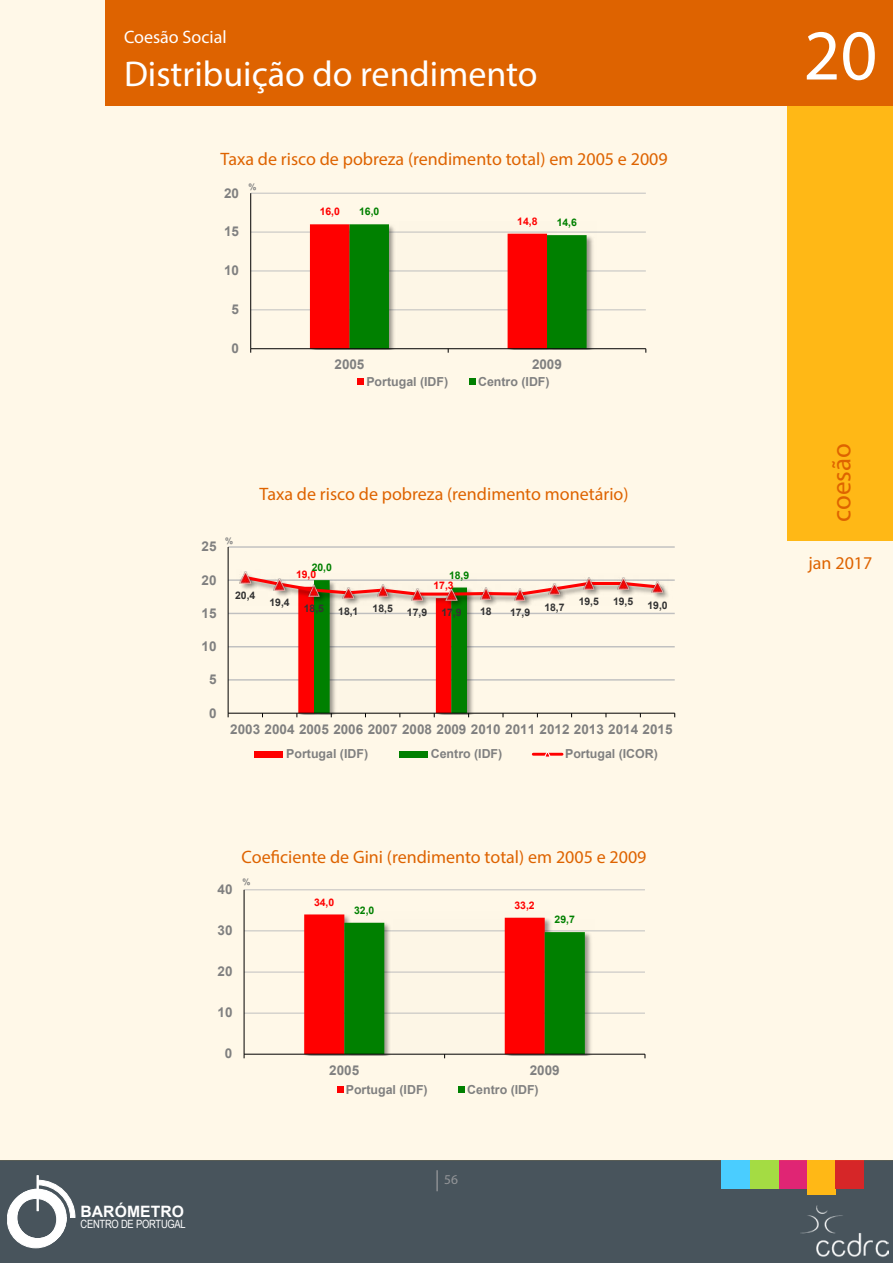
<style>
.page{position:relative;width:893px;height:1263px;background:#fff}
.page>*{position:absolute;margin:0;border:0;box-sizing:border-box;transform-origin:0 0}
.t1{font:72px "Myriad Pro";color:#fff}
.t2{font:36px "Myriad Pro";color:#fff}
.t3{font:27px "Myriad Pro";color:#de6300}
.t4{font:18px "Myriad Pro";color:#de6300}
.t5{font:18px "Myriad Pro";color:#fff}
.t6{font:700 15.6px "Arial";letter-spacing:.005em;color:#fff}
.t7{font:700 13.5px "Arial";letter-spacing:.005em;color:#808080}
.t8{font:13.5px "Myriad Pro";color:#939598}
.t9{font:700 12.45px "Arial";color:#808080}
.t10{font:11.4px "Arial Narrow";letter-spacing:-.025em;color:#fff}
.t11{font:700 10.5px "Arial";letter-spacing:-.005em;color:#333}
.t12{font:700 10.5px "Arial";letter-spacing:-.005em;color:#f00}
.t13{font:700 10.5px "Arial";letter-spacing:-.005em;color:#008000}
.t14{font:700 9px "Arial";color:#808080}
.s1{font-size:21px}
</style>
<div class="page">
<div style="left:0;top:1160px;width:893px;height:103px;background:#48545c"></div>
<img style="left:800px;top:1205px;width:88px;height:52px">
<svg style="left:7px;top:1179px;width:69px;height:69px"></svg>
<div style="left:37px;top:1176px;width:1px;height:34px;border:1px solid #fff"></div>
<div style="left:778px;top:1160px;width:29px;height:29px;background:#e02574"></div>
<div style="left:807px;top:1160px;width:29px;height:35px;background:#ffb816"></div>
<div style="left:836px;top:1160px;width:28px;height:29px;background:#d62628"></div>
<div style="left:0;top:0;width:893px;height:1160px;background:#fff8e8"></div>
<div style="left:750px;top:1160px;width:28px;height:29px;background:#a4dc43"></div>
<div style="left:722px;top:1160px;width:28px;height:29px;background:#4acdff"></div>
<div style="left:105px;top:0;width:788px;height:105px;background:#de6300"></div>
<div style="left:788px;top:105px;width:105px;height:435px;background:#ffb816"></div>
<hr style="left:251px;top:310px;width:395px;height:1px;background:#c0c0c0">
<hr style="left:251px;top:271px;width:395px;height:1px;background:#c0c0c0">
<hr style="left:251px;top:232px;width:395px;height:1px;background:#c0c0c0">
<hr style="left:251px;top:193px;width:395px;height:1px;background:#c0c0c0">
<img style="left:587px;top:231px;width:9px;height:119px">
<hr style="left:250px;top:193px;width:1px;height:156px;background:#000">
<hr style="left:251px;top:348px;width:395px;height:1px;background:#000">
<svg style="left:310px;top:224px;width:277px;height:129px"></svg>
<svg style="left:358px;top:379px;width:6px;height:6px"></svg>
<div style="left:469px;top:379px;width:7px;height:6px;background:#008000"></div>
<hr style="left:244px;top:1013px;width:401px;height:1px;background:#c0c0c0">
<hr style="left:244px;top:972px;width:401px;height:1px;background:#c0c0c0">
<hr style="left:244px;top:930px;width:401px;height:1px;background:#c0c0c0">
<hr style="left:244px;top:889px;width:401px;height:1px;background:#c0c0c0">
<img style="left:585px;top:930px;width:10px;height:124px">
<hr style="left:244px;top:890px;width:1px;height:164px;background:#000">
<hr style="left:244px;top:1054px;width:401px;height:1px;background:#000">
<svg style="left:304px;top:914px;width:281px;height:144px"></svg>
<svg style="left:337px;top:1087px;width:6px;height:6px"></svg>
<div style="left:458px;top:1087px;width:7px;height:6px;background:#008000"></div>
<hr style="left:228px;top:679px;width:447px;height:2px;background:#c0c0c0">
<hr style="left:228px;top:646px;width:447px;height:1px;background:#c0c0c0">
<hr style="left:228px;top:613px;width:447px;height:1px;background:#c0c0c0">
<hr style="left:228px;top:579px;width:447px;height:2px;background:#c0c0c0">
<hr style="left:228px;top:546px;width:447px;height:2px;background:#c0c0c0">
<hr style="left:228px;top:547px;width:1px;height:166px;background:#000">
<hr style="left:228px;top:713px;width:447px;height:1px;background:#000">
<img style="left:663px;top:579px;width:10px;height:20px">
<svg style="left:240px;top:572px;width:423px;height:145px"></svg>
<div style="left:254px;top:751px;width:29px;height:6px;background:#f00"></div>
<div style="left:399px;top:751px;width:29px;height:6px;background:#008000"></div>
<hr style="left:533px;top:753px;width:29px;height:3px;background:#f00">
<svg style="left:543px;top:751px;width:8px;height:6px"></svg>
<p class="t5" style="left:124px;top:26px;width:104px">Coesão Social</p>
<h2 class="t2" style="left:124px;top:52px;width:415px">Distribuição do rendimento</h2>
<p class="t4" style="left:221px;top:148px;width:449px">Taxa de risco de pobreza (rendimento total) em 2005 e 2009</p>
<p class="t7" style="left:224px;top:183px;width:17px">20</p>
<p class="t14" style="left:248px;top:181px;width:10px">%</p>
<p class="t7" style="left:224px;top:222px;width:17px">15</p>
<p class="t7" style="left:224px;top:261px;width:17px">10</p>
<p class="t7" style="left:232px;top:300px;width:9px">5</p>
<p class="t7" style="left:232px;top:339px;width:9px">0</p>
<p class="t12" style="left:320px;top:204px;width:22px">16,0</p>
<p class="t13" style="left:359px;top:204px;width:22px">16,0</p>
<p class="t12" style="left:517px;top:214px;width:22px">14,8</p>
<p class="t13" style="left:557px;top:215px;width:22px">14,6</p>
<p class="t7" style="left:334px;top:355px;width:32px">2005</p>
<p class="t7" style="left:532px;top:355px;width:32px">2009</p>
<p class="t9" style="left:366px;top:373px;width:83px">Portugal (IDF)</p>
<p class="t9" style="left:478px;top:373px;width:73px">Centro (IDF)</p>
<p class="t4" style="left:260px;top:483px;width:370px">Taxa de risco de pobreza (rendimento monetário)</p>
<p class="t7" style="left:201px;top:537px;width:17px">25</p>
<p class="t7" style="left:201px;top:570px;width:17px">20</p>
<p class="t7" style="left:201px;top:603px;width:17px">15</p>
<p class="t7" style="left:201px;top:637px;width:17px">10</p>
<p class="t7" style="left:209px;top:670px;width:9px">5</p>
<p class="t7" style="left:209px;top:703px;width:9px">0</p>
<p class="t14" style="left:225px;top:534px;width:10px">%</p>
<p class="t11" style="left:235px;top:588px;width:22px">20,4</p>
<p class="t13" style="left:312px;top:560px;width:22px">20,0</p>
<p class="t12" style="left:296px;top:567px;width:22px">19,0</p>
<p class="t13" style="left:449px;top:567px;width:22px">18,9</p>
<p class="t12" style="left:433px;top:578px;width:22px">17,3</p>
<p class="t11" style="left:270px;top:595px;width:22px">19,4</p>
<p class="t11" style="left:304px;top:601px;width:22px">18,5</p>
<p class="t11" style="left:338px;top:604px;width:22px">18,1</p>
<p class="t11" style="left:373px;top:601px;width:22px">18,5</p>
<p class="t11" style="left:407px;top:605px;width:22px">17,9</p>
<p class="t11" style="left:441px;top:605px;width:22px">17,9</p>
<p class="t11" style="left:480px;top:604px;width:13px">18</p>
<p class="t11" style="left:510px;top:605px;width:22px">17,9</p>
<p class="t11" style="left:544px;top:600px;width:22px">18,7</p>
<p class="t11" style="left:579px;top:594px;width:22px">19,5</p>
<p class="t11" style="left:613px;top:594px;width:22px">19,5</p>
<p class="t11" style="left:647px;top:598px;width:22px">19,0</p>
<p class="t7" style="left:230px;top:719px;width:444px">2003 2004 2005 2006 2007 2008 2009 2010 2011 2012 2013 2014 2015</p>
<p class="t9" style="left:286px;top:745px;width:83px">Portugal (IDF)</p>
<p class="t9" style="left:431px;top:745px;width:73px">Centro (IDF)</p>
<p class="t9" style="left:565px;top:745px;width:94px">Portugal (ICOR)</p>
<p class="t4" style="left:242px;top:845px;width:406px">Coeficiente de Gini (rendimento total) em 2005 e 2009</p>
<p class="t7" style="left:217px;top:880px;width:17px">40</p>
<p class="t14" style="left:243px;top:876px;width:10px">%</p>
<p class="t7" style="left:217px;top:921px;width:17px">30</p>
<p class="t7" style="left:217px;top:962px;width:17px">20</p>
<p class="t7" style="left:217px;top:1003px;width:17px">10</p>
<p class="t7" style="left:225px;top:1044px;width:9px">0</p>
<p class="t6" style="left:81px;top:1200px;width:105px">BARÓMETRO</p>
<p class="t10" style="left:81px;top:1215px;width:107px">CENTRO DE PORTUGAL</p>
<p class="t12" style="left:314px;top:894px;width:22px">34,0</p>
<p class="t12" style="left:515px;top:898px;width:22px">33,2</p>
<p class="t13" style="left:354px;top:903px;width:22px">32,0</p>
<p class="t13" style="left:555px;top:912px;width:22px">29,7</p>
<p class="t7" style="left:329px;top:1060px;width:32px">2005</p>
<p class="t7" style="left:530px;top:1060px;width:32px">2009</p>
<p class="t9" style="left:346px;top:1080px;width:83px">Portugal (IDF)</p>
<p class="t9" style="left:467px;top:1080px;width:73px">Centro (IDF)</p>
<p class="t8" style="left:435px;top:1171px;width:25px"><span class="s1">|</span> 56</p>
<h1 class="t1" style="left:803px;top:11px;width:75px">20</h1>
<h3 class="t3" style="left:825px;top:522px;width:80px;rotate:-90deg">coesão</h3>
<p class="t4" style="left:809px;top:551px;width:65px">jan 2017</p>
</div>
